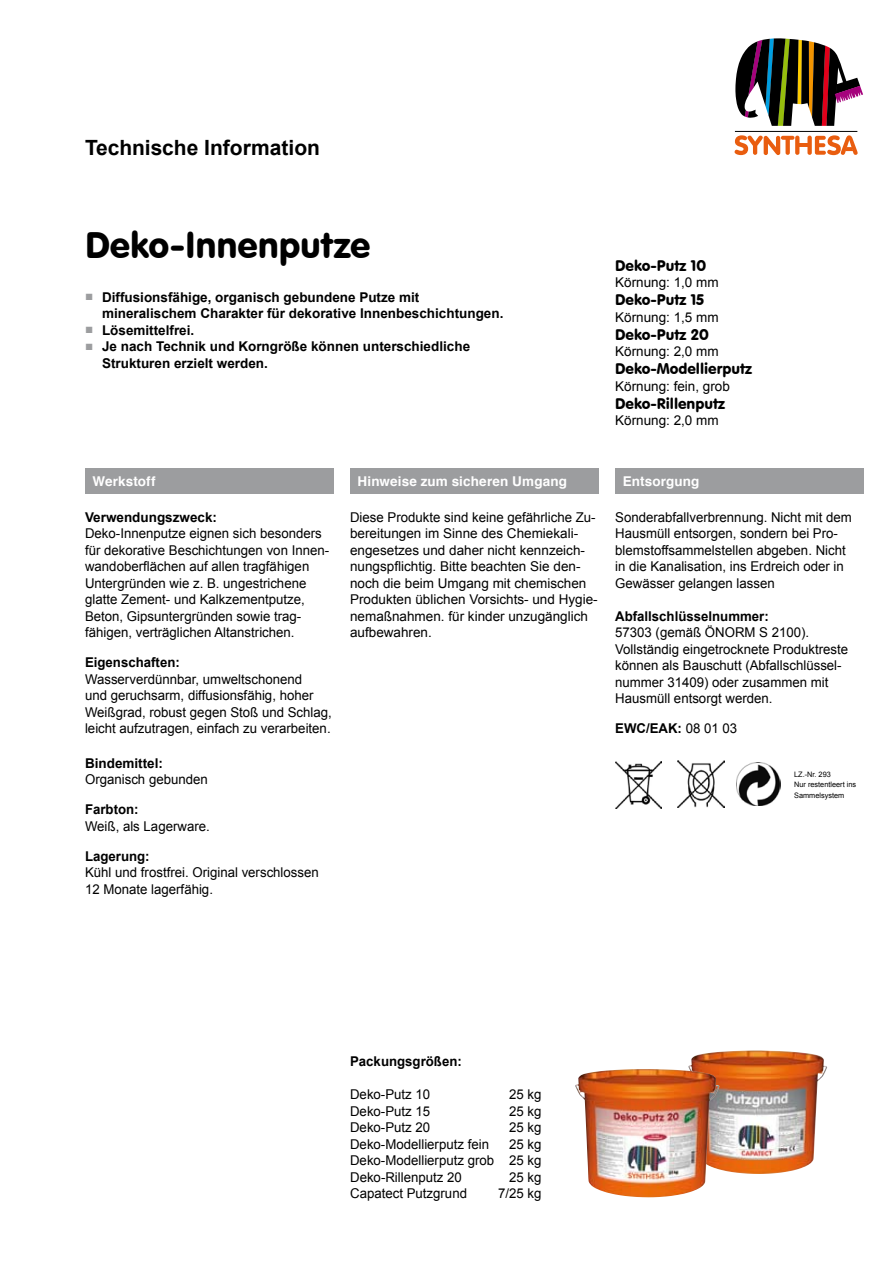
<style>
.page{position:relative;width:893px;height:1263px;background:#fff}
.page>*{position:absolute;margin:0;border:0;box-sizing:border-box;transform-origin:0 0}
.t1{font:36px "VAG Rounded BT";letter-spacing:-.005em;color:#000}
.t2{font:700 21px "Arial";color:#000}
.t3{font:15px "VAG Rounded BT";color:#000}
.t4{font:13.5px/16.5px "Arial";color:#000}
.t5{font:700 13.5px/16.5px "Arial";color:#000}
.t6{font:700 13.5px "Helvetica";letter-spacing:.01em;color:#fff}
.t7{font:7.5px/10.5px "Arial";color:#000}
.s1{color:#9c9d9f}
.s2{font-weight:400}
</style>
<div class="page">
<hr style="left:735px;top:131px;width:122px;height:1px;background:#000">
<svg style="left:735px;top:135px;width:123px;height:20px"></svg>
<svg style="left:735px;top:38px;width:128px;height:88px"></svg>
<div style="left:85px;top:468px;width:248px;height:25px;background:#9c9d9f"></div>
<div style="left:350px;top:468px;width:248px;height:25px;background:#9c9d9f"></div>
<div style="left:615px;top:468px;width:248px;height:25px;background:#9c9d9f"></div>
<img style="left:615px;top:761px;width:47px;height:47px">
<img style="left:678px;top:760px;width:46px;height:47px">
<img style="left:736px;top:762px;width:44px;height:43px">
<img style="left:688px;top:1050px;width:139px;height:124px">
<img style="left:575px;top:1069px;width:144px;height:128px">
<h2 class="t2" style="left:85px;top:134px;width:236px">Technische Information</h2>
<h1 class="t1" style="left:85px;top:223px;width:287px">Deko-Innenputze</h1>
<p class="t5" style="left:102px;top:289px;width:403px;text-indent:-17px"><span class="s1">■</span> Diffusionsfähige, organisch gebundene Putze mit mineralischem Charakter für dekorative Innenbeschichtungen.</p>
<p class="t5" style="left:85px;top:322px;width:111px"><span class="s1">■</span> Lösemittelfrei.</p>
<p class="t5" style="left:102px;top:339px;width:370px;text-indent:-17px"><span class="s1">■</span> Je nach Technik und Korngröße können unterschiedliche<br>Strukturen erzielt werden.</p>
<p class="t3" style="left:615px;top:256px;width:93px">Deko-Putz 10</p>
<p class="t4" style="left:615px;top:274px;width:105px">Körnung: 1,0 mm</p>
<p class="t3" style="left:615px;top:290px;width:91px">Deko-Putz 15</p>
<p class="t4" style="left:615px;top:309px;width:105px">Körnung: 1,5 mm</p>
<p class="t3" style="left:615px;top:325px;width:95px">Deko-Putz 20</p>
<p class="t4" style="left:615px;top:343px;width:105px">Körnung: 2,0 mm</p>
<p class="t3" style="left:615px;top:359px;width:138px">Deko-Modellierputz</p>
<p class="t4" style="left:615px;top:378px;width:116px">Körnung: fein, grob</p>
<p class="t3" style="left:615px;top:394px;width:111px">Deko-Rillenputz</p>
<p class="t4" style="left:615px;top:412px;width:105px">Körnung: 2,0 mm</p>
<p class="t6" style="left:93px;top:472px;width:65px">Werkstoff</p>
<p class="t6" style="left:358px;top:472px;width:211px">Hinweise zum sicheren Umgang</p>
<p class="t6" style="left:623px;top:472px;width:78px">Entsorgung</p>
<p class="t5" style="left:85px;top:509px;width:134px">Verwendungszweck:</p>
<p class="t4" style="left:85px;top:525px;width:246px">Deko-Innenputze eignen sich besonders für dekorative Beschichtungen von Innen&shy;wandoberflächen auf allen tragfähigen Untergründen wie z. B. ungestrichene glatte Zement- und Kalkzementputze, Beton, Gipsuntergründen sowie trag&shy;fähigen, verträglichen Altanstrichen.</p>
<p class="t5" style="left:85px;top:655px;width:96px">Eigenschaften:</p>
<p class="t4" style="left:85px;top:671px;width:248px">Wasserverdünnbar, umweltschonend<br>und geruchsarm, diffusionsfähig, hoher Weißgrad, robust gegen Stoß und Schlag, leicht aufzutragen, einfach zu verarbeiten.</p>
<p class="t5" style="left:85px;top:755px;width:80px">Bindemittel:</p>
<p class="t4" style="left:85px;top:771px;width:124px">Organisch gebunden</p>
<p class="t5" style="left:85px;top:802px;width:55px">Farbton:</p>
<p class="t4" style="left:85px;top:818px;width:126px">Weiß, als Lagerware.</p>
<p class="t5" style="left:85px;top:848px;width:66px">Lagerung:</p>
<p class="t4" style="left:85px;top:864px;width:235px">Kühl und frostfrei. Original verschlossen<br>12 Monate lagerfähig.</p>
<p class="t4" style="left:615px;top:509px;width:238px">Sonderabfallverbrennung. Nicht mit dem Hausmüll entsorgen, sondern bei Pro&shy;blemstoffsammelstellen abgeben. Nicht in die Kanalisation, ins Erdreich oder in Gewässer gelangen lassen</p>
<p class="t5" style="left:615px;top:608px;width:155px">Abfallschlüsselnummer:</p>
<p class="t4" style="left:615px;top:624px;width:235px">57303 (gemäß ÖNORM S 2100).<br>Vollständig eingetrocknete Produktreste können als Bauschutt (Abfallschlüssel&shy;nummer 31409) oder zusammen mit Hausmüll entsorgt werden.</p>
<p class="t5" style="left:615px;top:721px;width:124px">EWC/EAK: <span class="s2">08 01 03</span></p>
<p class="t4" style="left:350px;top:509px;width:249px">Diese Produkte sind keine gefährliche Zu&shy;bereitungen im Sinne des Chemiekali&shy;engesetzes und daher nicht kennzeich&shy;nungspflichtig. Bitte beachten Sie den&shy;noch die beim Umgang mit chemischen Produkten üblichen Vorsichts- und Hygie&shy;nemaßnahmen. für kinder unzugänglich aufbewahren.</p>
<p class="t7" style="left:794px;top:769px;width:64px">LZ.-Nr. 293<br>Nur restentleert ins<br>Sammelsystem</p>
<p class="t5" style="left:350px;top:1054px;width:113px">Packungsgrößen:</p>
<p class="t4" style="left:350px;top:1086px;width:82px">Deko-Putz 10</p>
<p class="t4" style="left:509px;top:1086px;width:34px">25 kg</p>
<p class="t4" style="left:350px;top:1103px;width:82px">Deko-Putz 15</p>
<p class="t4" style="left:509px;top:1103px;width:34px">25 kg</p>
<p class="t4" style="left:350px;top:1119px;width:82px">Deko-Putz 20</p>
<p class="t4" style="left:509px;top:1119px;width:34px">25 kg</p>
<p class="t4" style="left:350px;top:1136px;width:140px">Deko-Modellierputz fein</p>
<p class="t4" style="left:350px;top:1136px;width:193px;text-align:justify;text-indent:159px">25 kg Deko-Modellierputz grob 25 kg Deko-Rillenputz 20</p>
<p class="t4" style="left:509px;top:1169px;width:34px">25 kg</p>
<p class="t4" style="left:350px;top:1185px;width:118px">Capatect Putzgrund</p>
<p class="t4" style="left:498px;top:1185px;width:45px">7/25 kg</p>
</div>
